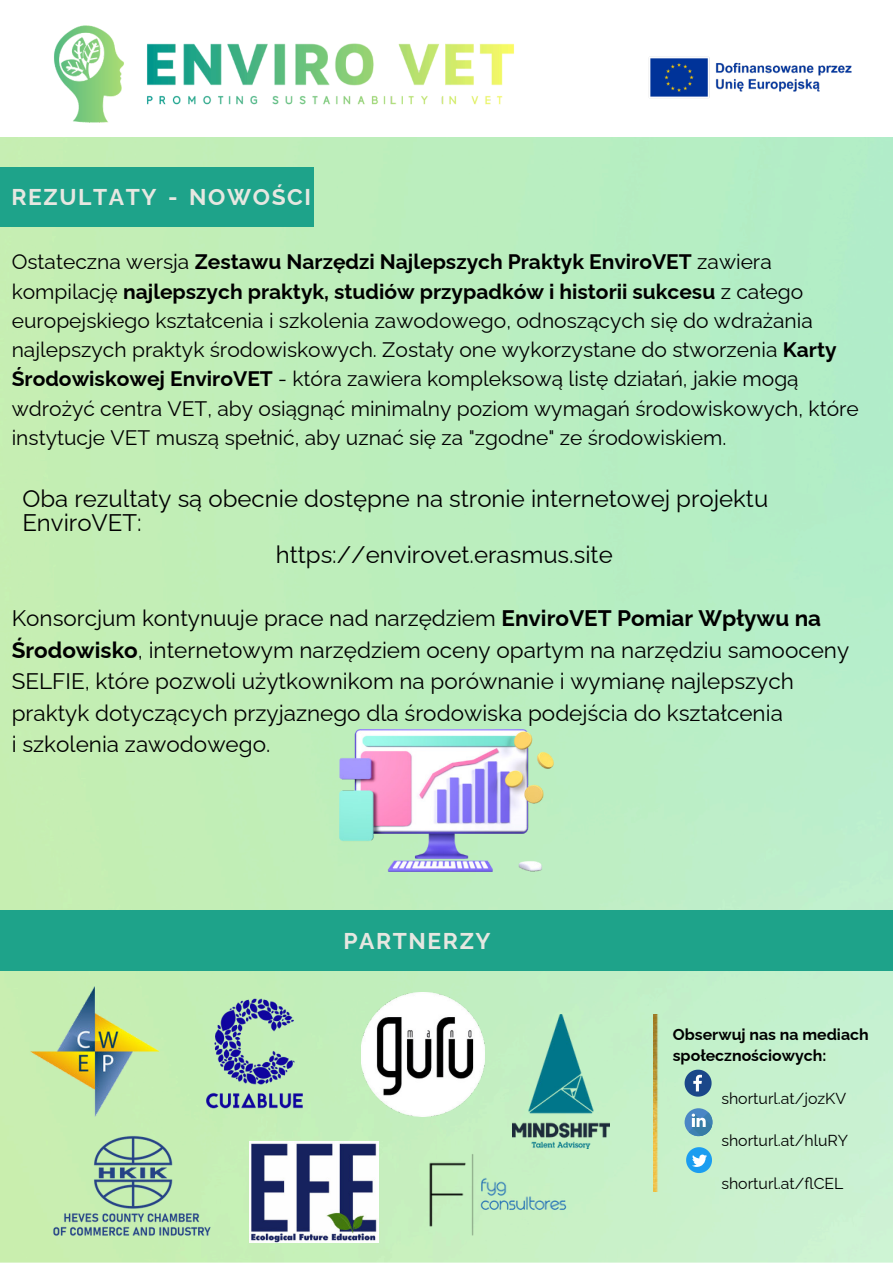
<style>
.page{position:relative;width:893px;height:1264px;background:#fff}
.page>*{position:absolute;margin:0;border:0;box-sizing:border-box;transform-origin:0 0}
.t1{font:24px/24px "Raleway";color:#000}
.t2{font:700 22.8px "Raleway";letter-spacing:.07em;color:#e6e7e1}
.t3{font:22.5px/31.5px "Raleway";color:#000}
.t4{font:21px/29.2px "Raleway";color:#000}
.t5{font:15.9px "Raleway";color:#000}
.t6{font:700 15.9px/21.3px "Raleway";color:#000}
.s1{font-weight:700}
</style>
<div class="page">
<img style="left:0;top:137px;width:893px;height:1125px">
<div style="left:0;top:910px;width:893px;height:60px;background:#1ea38a"></div>
<svg style="left:684px;top:1069px;width:27px;height:27px"></svg>
<svg style="left:686px;top:1147px;width:26px;height:26px"></svg>
<svg style="left:684px;top:1108px;width:28px;height:28px"></svg>
<svg style="left:688px;top:1112px;width:26px;height:25px"></svg>
<img style="left:134px;top:43px;width:393px;height:148px">
<img style="left:54px;top:25px;width:113px;height:105px">
<img style="left:653px;top:1015px;width:7px;height:176px">
<div style="left:0;top:167px;width:314px;height:60px;background:#1ea38a"></div>
<img style="left:0;top:1123px;width:271px;height:137px">
<img style="left:249px;top:1141px;width:130px;height:101px">
<img style="left:417px;top:1122px;width:155px;height:140px">
<img style="left:30px;top:986px;width:133px;height:131px">
<img style="left:153px;top:992px;width:203px;height:122px">
<img style="left:361px;top:992px;width:123px;height:124px">
<img style="left:512px;top:1015px;width:97px;height:133px">
<img style="left:339px;top:730px;width:214px;height:141px">
<img style="left:650px;top:56px;width:202px;height:42px">
<p class="t2" style="left:12px;top:183px;width:301px">REZULTATY - NOWOŚCI</p>
<p class="t4" style="left:12px;top:247px;width:848px">Ostateczna wersja <span class="s1">Zestawu Narzędzi Najlepszych Praktyk EnviroVET</span> zawiera kompilację <span class="s1">najlepszych praktyk, studiów przypadków i historii sukcesu</span> z całego europejskiego kształcenia i szkolenia zawodowego, odnoszących się do wdrażania najlepszych praktyk środowiskowych. Zostały one wykorzystane do stworzenia <span class="s1">Karty Środowiskowej EnviroVET</span> - która zawiera kompleksową listę działań, jakie mogą wdrożyć centra VET, aby osiągnąć minimalny poziom wymagań środowiskowych, które instytucje VET muszą spełnić, aby uznać się za "zgodne" ze środowiskiem.</p>
<p class="t1" style="left:22px;top:486px;width:747px">Oba rezultaty są obecnie dostępne na stronie internetowej projektu<br>EnviroVET:</p>
<p class="t1" style="left:276px;top:543px;width:338px">https://envirovet.erasmus.site</p>
<p class="t3" style="left:12px;top:602px;width:839px">Konsorcjum kontynuuje prace nad narzędziem <span class="s1">EnviroVET Pomiar Wpływu na Środowisko</span>, internetowym narzędziem oceny opartym na narzędziu samooceny SELFIE, które pozwoli użytkownikom na porównanie i wymianę najlepszych praktyk dotyczących przyjaznego dla środowiska podejścia do kształcenia<br>i szkolenia zawodowego.</p>
<p class="t2" style="left:343px;top:927px;width:149px">PARTNERZY</p>
<p class="t6" style="left:673px;top:1023px;width:197px">Obserwuj nas na mediach społecznościowych:</p>
<p class="t5" style="left:721px;top:1088px;width:126px">shorturl.at/jozKV</p>
<p class="t5" style="left:721px;top:1131px;width:128px">shorturl.at/hluRY</p>
<p class="t5" style="left:721px;top:1174px;width:124px">shorturl.at/flCEL</p>
</div>
